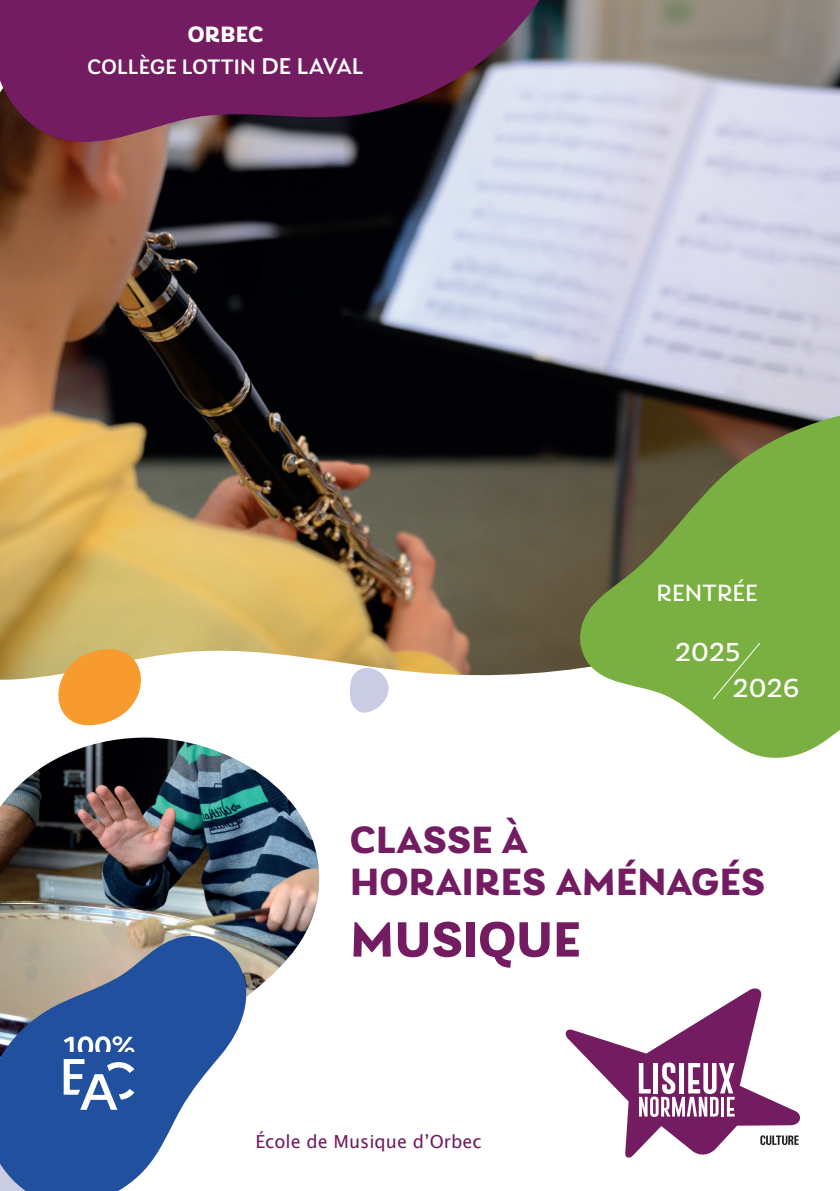
<style>
.page{position:relative;width:840px;height:1191px;background:#fff}
.page>*{position:absolute;margin:0;border:0;box-sizing:border-box;transform-origin:0 0}
.t1{font:700 52px "Laca";color:#731c61}
.t2{font:700 39.8px/42px "Laca";letter-spacing:.01em;color:#731c61}
.t3{font:27.4px/35.8px "Laca";color:#fff}
.t4{font:24.8px "Laca";letter-spacing:.01em;color:#fff}
.t5{font:700 23.4px "Laca";letter-spacing:.01em;color:#fff}
.t6{font:500 22px "Laca";letter-spacing:.01em;color:#fff}
.t7{font:18px "Lucida Sans Unicode";color:#721b5f}
.s1{font-size:24px}
</style>
<div class="page">
<img style="left:0;top:0;width:839px;height:680px">
<img style="left:0;top:738px;width:320px;height:252px">
<svg style="left:0;top:932px;width:255px;height:259px;fill:#21509e"></svg>
<svg style="left:44px;top:635px;width:113px;height:104px"></svg>
<svg style="left:349px;top:668px;width:39px;height:44px"></svg>
<svg style="left:0;top:0;width:557px;height:151px;background:#733566"></svg>
<svg style="left:575px;top:394px;width:264px;height:364px;background:#7b9753"></svg>
<svg style="left:565px;top:988px;width:235px;height:170px"></svg>
<svg style="left:638px;top:1062px;width:96px;height:54px"></svg>
<svg style="left:760px;top:1135px;width:38px;height:10px"></svg>
<div style="left:711px;top:642px;width:49px;height:58px;background:#79b041"></div>
<svg style="left:64px;top:1059px;width:70px;height:50px"></svg>
<svg style="left:64px;top:1036px;width:70px;height:16px"></svg>
<p class="t5" style="left:188px;top:20px;width:77px">ORBEC</p>
<p class="t6" style="left:88px;top:54px;width:277px">COLLÈGE LOTTIN <span class="s1">DE LAVAL</span></p>
<p class="t4" style="left:656px;top:578px;width:103px">RENTRÉE</p>
<p class="t3" style="left:732px;top:634px;width:69px;text-indent:-58px">2025<br>2026</p>
<p class="t2" style="left:350px;top:818px;width:416px">CLASSE À<br>HORAIRES AMÉNAGÉS</p>
<h1 class="t1" style="left:350px;top:908px;width:232px">MUSIQUE</h1>
<p class="t7" style="left:255px;top:1127px;width:228px">École de Musique d’Orbec</p>
</div>
